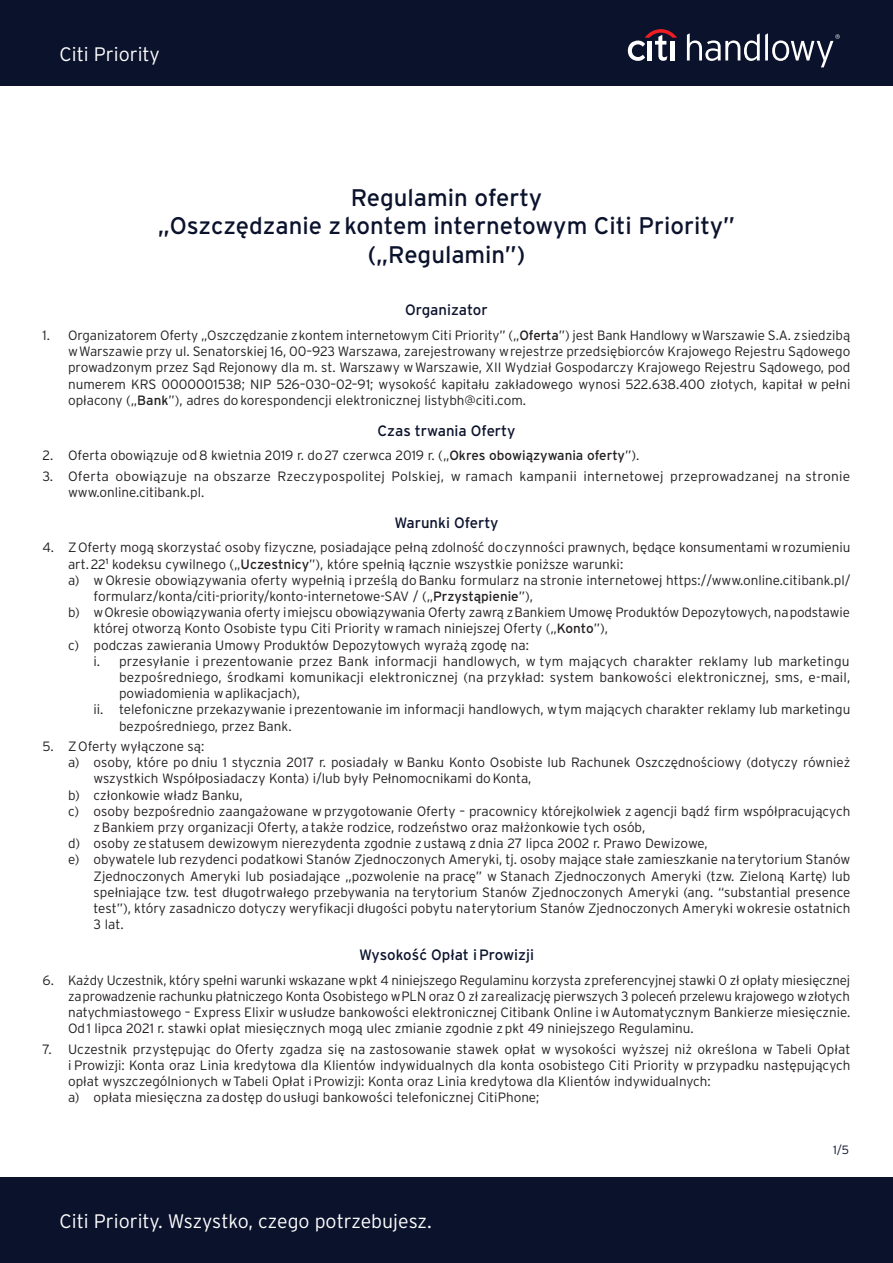
<style>
.page{position:relative;width:893px;height:1263px;background:#fff}
.page>*{position:absolute;margin:0;border:0;box-sizing:border-box;transform-origin:0 0}
.t1{font:24px/28.8px "Interstate Pl";color:#0b122c;text-align:center}
.t2{font:300 19.5px "Interstate Pl";color:#fff}
.t3{font:15px "Interstate Pl";color:#0b122c}
.t4{font:300 13.5px/16.2px "Interstate Pl";color:#231f20;text-align:justify}
.t5{font:300 13.5px/16.2px "Interstate Pl";letter-spacing:.02em;color:#231f20}
.t6{font:300 12px "Interstate Pl";color:#0b122c}
.s1{font-weight:400}
</style>
<div class="page">
<div style="left:0;top:1178px;width:893px;height:85px;background:#0b122c"></div>
<div style="left:0;top:0;width:893px;height:85px;background:#0b122c"></div>
<svg style="left:687px;top:33px;width:153px;height:34px"></svg>
<svg style="left:628px;top:29px;width:49px;height:32px"></svg>
<hr style="left:670px;top:41px;width:4px;height:19px;background:#fff">
<h2 class="t2" style="left:60px;top:43px;width:102px">Citi Priority</h2>
<h1 class="t1" style="left:158px;top:183px;width:579px">Regulamin oferty<br>„Oszczędzanie z kontem internetowym Citi Priority” („Regulamin”)</h1>
<p class="t3" style="left:405px;top:302px;width:84px">Organizator</p>
<p class="t4" style="left:68px;top:327px;width:784px;text-indent:-26px">1. Organizatorem Oferty „Oszczędzanie z kontem internetowym Citi Priority” („<span class="s1">Oferta</span>”) jest Bank Handlowy w Warszawie S.A. z siedzibą w Warszawie przy ul. Senatorskiej 16, 00–923 Warszawa, zarejestrowany w rejestrze przedsiębiorców Krajowego Rejestru Sądowego prowadzonym przez Sąd Rejonowy dla m. st. Warszawy w Warszawie, XII Wydział Gospodarczy Krajowego Rejestru Sądowego, pod numerem KRS 0000001538; NIP 526–030–02–91; wysokość kapitału zakładowego wynosi 522.638.400 złotych, kapitał w pełni opłacony („<span class="s1">Bank</span>”), adres do korespondencji elektronicznej listybh@citi.com.</p>
<p class="t3" style="left:378px;top:422px;width:139px">Czas trwania Oferty</p>
<p class="t4" style="left:43px;top:447px;width:598px">2. Oferta obowiązuje od 8 kwietnia 2019 r. do 27 czerwca 2019 r. („<span class="s1">Okres obowiązywania oferty</span>”).</p>
<p class="t5" style="left:68px;top:468px;width:784px;text-indent:-26px">3. Oferta obowiązuje na obszarze Rzeczypospolitej Polskiej, w ramach kampanii internetowej przeprowadzanej na stronie www.online.citibank.pl.</p>
<p class="t3" style="left:394px;top:514px;width:106px">Warunki Oferty</p>
<p class="t4" style="left:43px;top:539px;width:809px">4. Z Oferty mogą skorzystać osoby fizyczne, posiadające pełną zdolność do czynności prawnych, będące konsumentami w rozumieniu</p>
<p class="t4" style="left:68px;top:555px;width:557px">art. 22<sup>1</sup> kodeksu cywilnego („<span class="s1">Uczestnicy</span>”), które spełnią łącznie wszystkie poniższe warunki:</p>
<p class="t4" style="left:68px;top:572px;width:784px">a) w Okresie obowiązywania oferty wypełnią i prześlą do Banku formularz na stronie internetowej https://www.online.citibank.pl/</p>
<p class="t4" style="left:94px;top:588px;width:441px">formularz/konta/citi-priority/konto-internetowe-SAV / („<span class="s1">Przystąpienie</span>”),</p>
<p class="t4" style="left:68px;top:604px;width:783px">b) w Okresie obowiązywania oferty i miejscu obowiązywania Oferty zawrą z Bankiem Umowę Produktów Depozytowych, na podstawie</p>
<p class="t4" style="left:94px;top:620px;width:516px">której otworzą Konto Osobiste typu Citi Priority w ramach niniejszej Oferty („<span class="s1">Konto</span>”),</p>
<p class="t4" style="left:68px;top:636px;width:462px">c) podczas zawierania Umowy Produktów Depozytowych wyrażą zgodę na:</p>
<p class="t4" style="left:94px;top:653px;width:757px">i. przesyłanie i prezentowanie przez Bank informacji handlowych, w tym mających charakter reklamy lub marketingu</p>
<p class="t4" style="left:119px;top:669px;width:733px">bezpośredniego, środkami komunikacji elektronicznej (na przykład: system bankowości elektronicznej, sms, e-mail,</p>
<p class="t4" style="left:119px;top:685px;width:182px">powiadomienia w aplikacjach),</p>
<p class="t4" style="left:94px;top:701px;width:758px">ii. telefoniczne przekazywanie i prezentowanie im informacji handlowych, w tym mających charakter reklamy lub marketingu</p>
<p class="t4" style="left:119px;top:717px;width:174px">bezpośredniego, przez Bank.</p>
<p class="t4" style="left:43px;top:738px;width:163px">5. Z Oferty wyłączone są:</p>
<p class="t4" style="left:68px;top:754px;width:784px">a) osoby, które po dniu 1 stycznia 2017 r. posiadały w Banku Konto Osobiste lub Rachunek Oszczędnościowy (dotyczy również</p>
<p class="t4" style="left:94px;top:770px;width:439px">wszystkich Współposiadaczy Konta) i/lub były Pełnomocnikami do Konta,</p>
<p class="t4" style="left:68px;top:787px;width:176px">b) członkowie władz Banku,</p>
<p class="t4" style="left:68px;top:803px;width:784px">c) osoby bezpośrednio zaangażowane w przygotowanie Oferty – pracownicy którejkolwiek z agencji bądź firm współpracujących</p>
<p class="t4" style="left:94px;top:819px;width:553px">z Bankiem przy organizacji Oferty, a także rodzice, rodzeństwo oraz małżonkowie tych osób,</p>
<p class="t4" style="left:68px;top:835px;width:641px">d) osoby ze statusem dewizowym nierezydenta zgodnie z ustawą z dnia 27 lipca 2002 r. Prawo Dewizowe,</p>
<p class="t4" style="left:68px;top:851px;width:784px">e) obywatele lub rezydenci podatkowi Stanów Zjednoczonych Ameryki, tj. osoby mające stałe zamieszkanie na terytorium Stanów</p>
<p class="t4" style="left:94px;top:868px;width:758px">Zjednoczonych Ameryki lub posiadające ,,pozwolenie na pracę” w Stanach Zjednoczonych Ameryki (tzw. Zieloną Kartę) lub</p>
<p class="t4" style="left:94px;top:884px;width:758px">spełniające tzw. test długotrwałego przebywania na terytorium Stanów Zjednoczonych Ameryki (ang. “substantial presence</p>
<p class="t4" style="left:94px;top:900px;width:758px">test”), który zasadniczo dotyczy weryfikacji długości pobytu na terytorium Stanów Zjednoczonych Ameryki w okresie ostatnich</p>
<p class="t4" style="left:94px;top:916px;width:32px">3 lat.</p>
<p class="t3" style="left:359px;top:946px;width:176px">Wysokość Opłat i Prowizji</p>
<p class="t4" style="left:68px;top:972px;width:784px;text-indent:-26px">6. Każdy Uczestnik, który spełni warunki wskazane w pkt 4 niniejszego Regulaminu korzysta z preferencyjnej stawki 0 zł opłaty miesięcznej za prowadzenie rachunku płatniczego Konta Osobistego w PLN oraz 0 zł za realizację pierwszych 3 poleceń przelewu krajowego w złotych natychmiastowego – Express Elixir w usłudze bankowości elektronicznej Citibank Online i w Automatycznym Bankierze miesięcznie.<br>Od 1 lipca 2021 r. stawki opłat miesięcznych mogą ulec zmianie zgodnie z pkt 49 niniejszego Regulaminu.</p>
<p class="t4" style="left:68px;top:1041px;width:784px;text-align:left;text-indent:-26px">7. Uczestnik przystępując do Oferty zgadza się na zastosowanie stawek opłat w wysokości wyższej niż określona w Tabeli Opłat i Prowizji: Konta oraz Linia kredytowa dla Klientów indywidualnych dla konta osobistego Citi Priority w przypadku następujących opłat wyszczególnionych w Tabeli Opłat i Prowizji: Konta oraz Linia kredytowa dla Klientów indywidualnych:<br>a) opłata miesięczna za dostęp do usługi bankowości telefonicznej CitiPhone;</p>
<h2 class="t2" style="left:60px;top:1210px;width:374px">Citi Priority. Wszystko, czego potrzebujesz.</h2>
<p class="t6" style="left:833px;top:1143px;width:17px">1/5</p>
</div>
